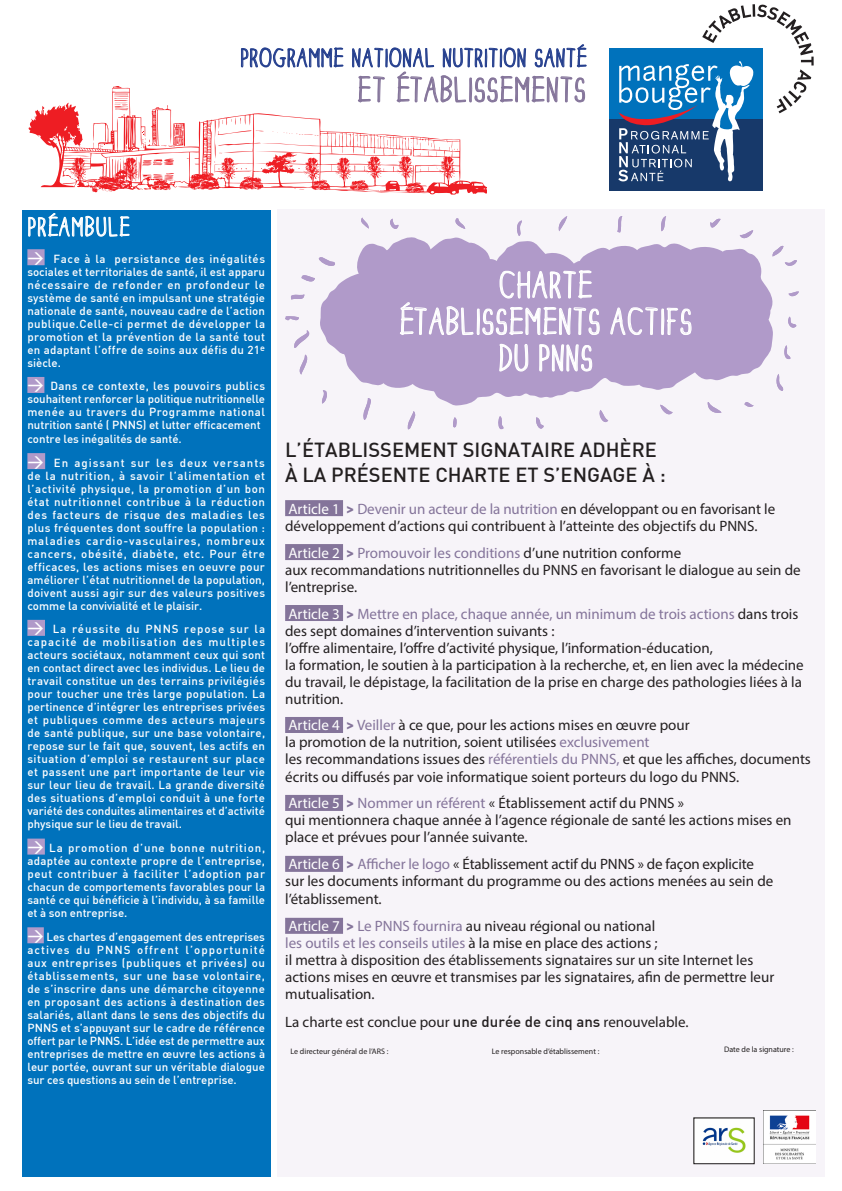
<style>
.page{position:relative;width:842px;height:1191px;background:#fff}
.page>*{position:absolute;margin:0;border:0;box-sizing:border-box;transform-origin:0 0}
.t1{font:35px "DINSKICASUALCONDENSED";color:#fff}
.t2{font:33px "DINSKICASUALCONDENSED";color:#84749a}
.t3{font:25px "DINSKICASUALCONDENSED";letter-spacing:.025em;color:#fff}
.t4{font:24.5px "DINSKICASUALCONDENSED";color:#253f8e}
.t5{font:500 20px/25px "DIN";color:#231f20}
.t6{font:15px/17px "Myriad Pro";color:#231f20}
.t7{font:500 11.5px/13px "DIN";color:#fff;text-align:justify}
.t8{font:8px "Myriad Pro";color:#231f20}
.s1{font-size:16px}
.s2{color:#fff}
.s3{font-family:"DINOT";font-weight:700;color:#84749a}
.s4{color:#84749a}
.s5{font-family:"DIN";font-weight:500}
</style>
<div class="page">
<div style="left:278px;top:209px;width:547px;height:967px;background:#f7f4f9"></div>
<div style="left:23px;top:210px;width:248px;height:966px;background:#0072bc"></div>
<img style="left:702px;top:1127px;width:44px;height:29px">
<div style="left:27px;top:249px;width:18px;height:16px;background:#b09ac9"></div>
<div style="left:27px;top:377px;width:17px;height:16px;background:#b09ac9"></div>
<svg style="left:301px;top:216px;width:496px;height:212px;fill:#b09ac9"></svg>
<svg style="left:616px;top:216px;width:6px;height:16px"></svg>
<svg style="left:660px;top:216px;width:6px;height:15px"></svg>
<svg style="left:710px;top:218px;width:11px;height:17px"></svg>
<svg style="left:740px;top:230px;width:13px;height:12px"></svg>
<svg style="left:319px;top:254px;width:16px;height:12px"></svg>
<svg style="left:772px;top:245px;width:25px;height:23px"></svg>
<svg style="left:302px;top:272px;width:13px;height:13px"></svg>
<svg style="left:788px;top:291px;width:11px;height:8px"></svg>
<svg style="left:291px;top:293px;width:13px;height:9px"></svg>
<svg style="left:785px;top:317px;width:11px;height:14px"></svg>
<svg style="left:285px;top:316px;width:14px;height:5px"></svg>
<svg style="left:294px;top:330px;width:20px;height:18px"></svg>
<svg style="left:783px;top:345px;width:7px;height:17px"></svg>
<svg style="left:299px;top:354px;width:12px;height:20px"></svg>
<svg style="left:774px;top:374px;width:11px;height:17px"></svg>
<svg style="left:321px;top:390px;width:7px;height:13px"></svg>
<svg style="left:361px;top:398px;width:13px;height:22px"></svg>
<svg style="left:744px;top:398px;width:10px;height:10px"></svg>
<svg style="left:707px;top:402px;width:14px;height:12px"></svg>
<svg style="left:660px;top:405px;width:13px;height:13px"></svg>
<svg style="left:597px;top:410px;width:11px;height:16px"></svg>
<svg style="left:407px;top:411px;width:10px;height:19px"></svg>
<svg style="left:497px;top:416px;width:7px;height:14px"></svg>
<svg style="left:452px;top:417px;width:6px;height:10px"></svg>
<svg style="left:534px;top:417px;width:10px;height:12px"></svg>
<svg style="left:399px;top:270px;width:201px;height:66px;background:#bdabd2"></svg>
<svg style="left:610px;top:307px;width:82px;height:29px"></svg>
<svg style="left:499px;top:343px;width:30px;height:29px"></svg>
<svg style="left:539px;top:343px;width:54px;height:29px"></svg>
<div style="left:285px;top:500px;width:58px;height:16px;background:#84749a"></div>
<div style="left:285px;top:544px;width:58px;height:16px;background:#84749a"></div>
<div style="left:285px;top:605px;width:58px;height:16px;background:#84749a"></div>
<div style="left:285px;top:717px;width:58px;height:16px;background:#84749a"></div>
<div style="left:285px;top:795px;width:58px;height:16px;background:#84749a"></div>
<div style="left:285px;top:856px;width:58px;height:16px;background:#84749a"></div>
<div style="left:285px;top:917px;width:58px;height:16px;background:#84749a"></div>
<svg style="left:28px;top:44px;width:559px;height:193px"></svg>
<svg style="left:609px;top:4px;width:205px;height:187px"></svg>
<img style="left:764px;top:1110px;width:51px;height:53px">
<div style="left:27px;top:453px;width:18px;height:16px;background:#b09ac9"></div>
<div style="left:27px;top:620px;width:18px;height:16px;background:#b09ac9"></div>
<div style="left:27px;top:838px;width:18px;height:16px;background:#b09ac9"></div>
<div style="left:27px;top:927px;width:17px;height:16px;background:#b09ac9"></div>
<p class="t4" style="left:240px;top:42px;width:347px">PROGRAMME NATIONAL NUTRITION SANTÉ</p>
<p class="t2" style="left:357px;top:69px;width:231px">ET ÉTABLISSEMENTS</p>
<p class="t3" style="left:27px;top:211px;width:104px">PRÉAMBULE</p>
<p class="t7" style="left:27px;top:252px;width:239px"><span class="s1">&gt;</span> Face à la persistance des inégalités sociales et territoriales de santé, il est apparu nécessaire de refonder en profondeur le système de santé en impulsant une stratégie nationale de santé, nouveau cadre de l’action publique.Celle-ci permet de développer la promotion et la prévention de la santé tout en adaptant l’offre de soins aux défis du 21<sup>e </sup>siècle.</p>
<p class="t7" style="left:27px;top:379px;width:239px"><span class="s1">&gt;</span> Dans ce contexte, les pouvoirs publics souhaitent renforcer la politique nutritionnelle menée au travers du Programme national nutrition santé ( PNNS) et lutter efficacement</p>
<p class="t7" style="left:27px;top:432px;width:156px">contre les inégalités de santé.</p>
<p class="t7" style="left:27px;top:455px;width:239px"><span class="s1">&gt;</span> En agissant sur les deux versants de la nutrition, à savoir l’alimentation et l’activité physique, la promotion d’un bon état nutritionnel contribue à la réduction des facteurs de risque des maladies les plus fréquentes dont souffre la population : maladies cardio-vasculaires, nombreux cancers, obésité, diabète, etc. Pour être efficaces, les actions mises en oeuvre pour améliorer l’état nutritionnel de la population, doivent aussi agir sur des valeurs positives comme la convivialité et le plaisir.</p>
<p class="t7" style="left:27px;top:622px;width:239px"><span class="s1">&gt;</span> La réussite du PNNS repose sur la capacité de mobilisation des multiples acteurs sociétaux, notamment ceux qui sont en contact direct avec les individus. Le lieu de travail constitue un des terrains privilégiés pour toucher une très large population. La pertinence d’intégrer les entreprises privées et publiques comme des acteurs majeurs de santé publique, sur une base volontaire, repose sur le fait que, souvent, les actifs en situation d’emploi se restaurent sur place et passent une part importante de leur vie sur leur lieu de travail. La grande diversité des situations d’emploi conduit à une forte variété des conduites alimentaires et d’activité physique sur le lieu de travail.</p>
<p class="t7" style="left:27px;top:841px;width:239px"><span class="s1">&gt;</span> La promotion d’une bonne nutrition, adaptée au contexte propre de l’entreprise, peut contribuer à faciliter l’adoption par chacun de comportements favorables pour la santé ce qui bénéficie à l’individu, à sa famille et à son entreprise.</p>
<p class="t7" style="left:27px;top:929px;width:239px"><span class="s1">&gt;</span> Les chartes d’engagement des entreprises actives du PNNS offrent l’opportunité aux entreprises (publiques et privées) ou établissements, sur une base volontaire, de s’inscrire dans une démarche citoyenne en proposant des actions à destination des salariés, allant dans le sens des objectifs du PNNS et s’appuyant sur le cadre de référence offert par le PNNS. L’idée est de permettre aux entreprises de mettre en œuvre les actions à leur portée, ouvrant sur un véritable dialogue sur ces questions au sein de l’entreprise.</p>
<p class="t1" style="left:498px;top:263px;width:96px">CHARTE</p>
<p class="t1" style="left:399px;top:299px;width:295px">ÉTABLISSEMENTS ACTIFS</p>
<p class="t1" style="left:498px;top:336px;width:97px">DU PNNS</p>
<p class="t5" style="left:285px;top:437px;width:382px">L’ÉTABLISSEMENT SIGNATAIRE ADHÈRE<br>À LA PRÉSENTE CHARTE ET S’ENGAGE À :</p>
<p class="t6" style="left:285px;top:500px;width:492px"><span class="s2">Article 1</span> <span class="s3">&gt;</span> <span class="s4">Devenir un acteur de la nutrition</span> en développant ou en favorisant le développement d’actions qui contribuent à l’atteinte des objectifs du PNNS.</p>
<p class="t6" style="left:285px;top:544px;width:517px"><span class="s2">Article 2</span> <span class="s3">&gt;</span> <span class="s4">Promouvoir les conditions</span> d’une nutrition conforme<br>aux recommandations nutritionnelles du PNNS en favorisant le dialogue au sein de l’entreprise.</p>
<p class="t6" style="left:285px;top:605px;width:520px"><span class="s2">Article 3</span> <span class="s3">&gt;</span> <span class="s4">Mettre en place, chaque année, un minimum de trois actions</span> dans trois des sept domaines d’intervention suivants :<br>l’offre alimentaire, l’offre d’activité physique, l’information-éducation,<br>la formation, le soutien à la participation à la recherche, et, en lien avec la médecine du travail, le dépistage, la facilitation de la prise en charge des pathologies liées à la nutrition.</p>
<p class="t6" style="left:285px;top:716px;width:527px"><span class="s2">Article 4</span> <span class="s3">&gt;</span> <span class="s4">Veiller</span> à ce que, pour les actions mises en œuvre pour<br>la promotion de la nutrition, soient utilisées <span class="s4">exclusivement<br></span>les recommandations issues des <span class="s4">référentiels du PNNS,</span> et que les affiches, documents écrits ou diffusés par voie informatique soient porteurs du logo du PNNS.</p>
<p class="t6" style="left:285px;top:794px;width:508px"><span class="s2">Article 5</span> <span class="s3">&gt;</span> <span class="s4">Nommer un référent</span> « Établissement actif du PNNS »<br>qui mentionnera chaque année à l’agence régionale de santé les actions mises en place et prévues pour l’année suivante.</p>
<p class="t6" style="left:285px;top:855px;width:490px;line-height:17.5px"><span class="s2">Article 6</span> <span class="s3">&gt;</span> <span class="s4">Afficher le logo</span> « Établissement actif du PNNS » de façon explicite sur les documents informant du programme ou des actions menées au sein de l’établissement.</p>
<p class="t6" style="left:285px;top:917px;width:491px"><span class="s2">Article 7</span> <span class="s3">&gt;</span> <span class="s4">Le PNNS fournira</span> au niveau régional ou national<br><span class="s4">les outils et les conseils utiles</span> à la mise en place des actions ;<br>il mettra à disposition des établissements signataires sur un site Internet les actions mises en œuvre et transmises par les signataires, afin de permettre leur mutualisation.</p>
<p class="t6" style="left:285px;top:1013px;width:405px">La charte est conclue pour <span class="s5">une durée de cinq ans</span> renouvelable.</p>
<p class="t8" style="left:291px;top:1046px;width:99px">Le directeur général de l’ARS :</p>
<p class="t8" style="left:492px;top:1046px;width:109px">Le responsable d’établissement :</p>
<p class="t8" style="left:724px;top:1044px;width:71px">Date de la signature :</p>
</div>
